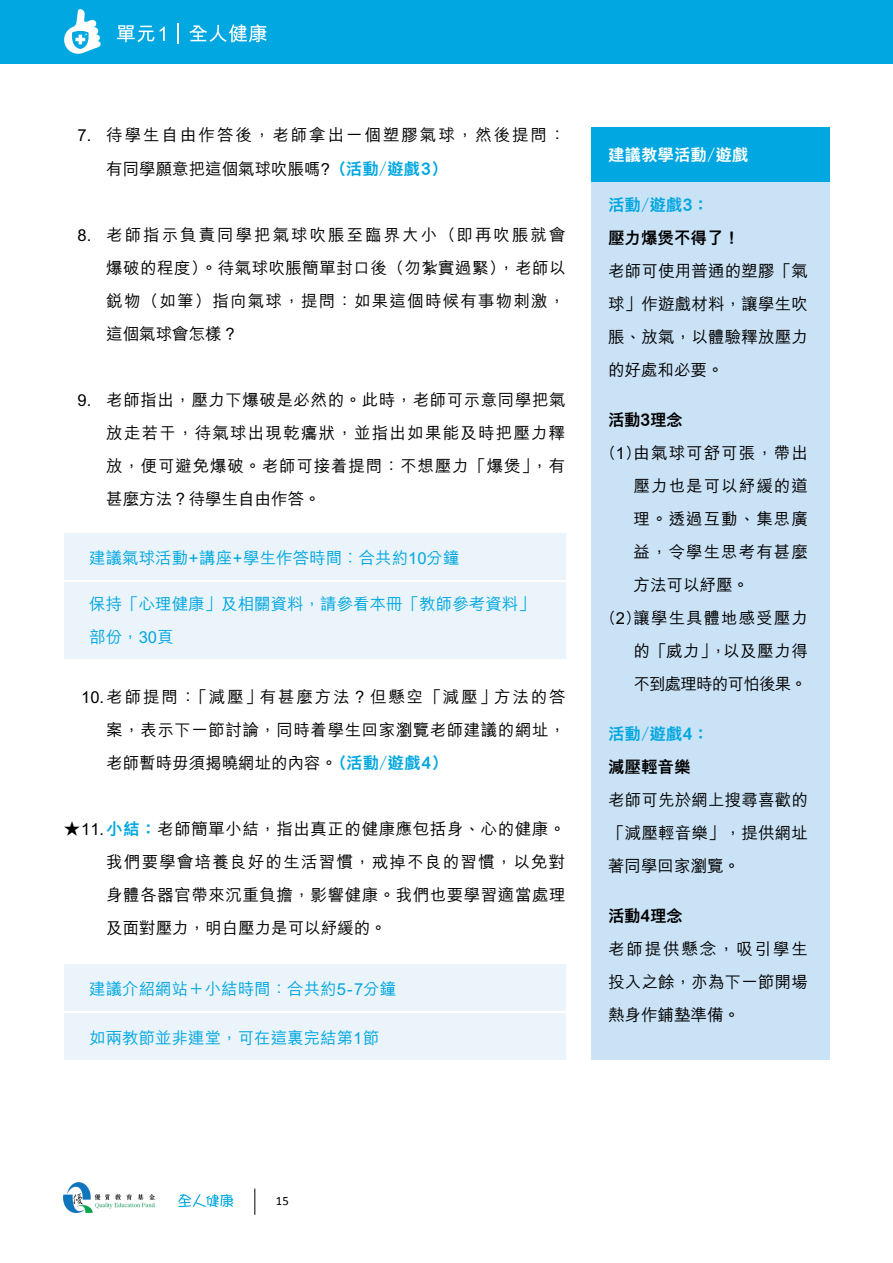
<style>
.page{position:relative;width:893px;height:1263px;background:#fff}
.page>*{position:absolute;margin:0;border:0;box-sizing:border-box;transform-origin:0 0}
.t1{font:500 16.5px/33px "M Hei HK";letter-spacing:.03em;color:#000;text-align:justify}
.t2{font:500 16.5px/33px "M Hei HK";color:#00a7e1}
.t3{font:500 16.5px/33px "M Hei HK";letter-spacing:.12em;color:#000}
.t4{font:500 16.5px "M Hei HK";letter-spacing:.065em;color:#000}
.t5{font:800 16.5px/33px "M Hei HK";color:#000}
.t6{font:800 16.5px/33px "M Hei HK";color:#00a7e1}
.t7{font:500 16.5px "M Hei HK";letter-spacing:-.05em;color:#000}
.t8{font:800 16.5px "M Hei HK";color:#fff}
.t9{font:12.75px "Calibri";color:#000}
.s1{font-weight:800;color:#00a7e1}
.s2{color:#00a7e1}
.s3{font-weight:500}
.s4{font-weight:500;color:#00a7e1}
.s5{color:#000}
</style>
<div class="page">
<div style="left:0;top:0;width:893px;height:64px;background:#00a7e1"></div>
<svg style="left:255px;top:1188px;width:1px;height:27px"></svg>
<svg style="left:117px;top:25px;width:48px;height:17px"></svg>
<svg style="left:178px;top:23px;width:1px;height:20px"></svg>
<svg style="left:189px;top:24px;width:78px;height:18px"></svg>
<svg style="left:64px;top:9px;width:37px;height:45px"></svg>
<img style="left:64px;top:1183px;width:90px;height:29px">
<svg style="left:178px;top:1194px;width:55px;height:13px"></svg>
<div style="left:591px;top:128px;width:238px;height:932px;background:#cae2f6"></div>
<div style="left:591px;top:128px;width:238px;height:54px;background:#00a7e1"></div>
<div style="left:64px;top:533px;width:502px;height:47px;background:#ecf4fb"></div>
<div style="left:64px;top:964px;width:502px;height:47px;background:#ecf4fb"></div>
<div style="left:64px;top:1013px;width:502px;height:47px;background:#ecf4fb"></div>
<div style="left:64px;top:582px;width:502px;height:77px;background:#ecf4fb"></div>
<p class="t3" style="left:106px;top:117px;width:461px;text-indent:-29px">7. 待學生自由作答後，老師拿出一個塑膠氣球，然後提問：有同學願意把這個氣球吹脹嗎?<span class="s1">（活動</span><span class="s2">/</span><span class="s1">遊戲3）</span></p>
<p class="t1" style="left:106px;top:216px;width:461px;text-indent:-29px">8. 老師指示負責同學把氣球吹脹至臨界大小（即再吹脹就會爆破的程度）。待氣球吹脹簡單封口後（勿紮實過緊），老師以銳物（如筆）指向氣球，提問：如果這個時候有事物刺激，這個氣球會怎樣？</p>
<p class="t1" style="left:106px;top:381px;width:461px;text-indent:-29px">9. 老師指出，壓力下爆破是必然的。此時，老師可示意同學把氣放走若干，待氣球出現乾癟狀，並指出如果能及時把壓力釋放，便可避免爆破。老師可接着提問：不想壓力「爆煲」，有甚麼方法？待學生自由作答。</p>
<p class="t2" style="left:89px;top:540px;width:372px">建議氣球活動+講座+學生作答時間︰合共約10分鐘</p>
<p class="t2" style="left:89px;top:586px;width:447px">保持「心理健康」及相關資料，請參看本冊「教師參考資料」部份，30頁</p>
<p class="t1" style="left:106px;top:678px;width:461px;text-indent:-25px">10. 老師提問：「減壓」有甚麼方法？但懸空「減壓」方法的答案，表示下一節討論，同時着學生回家瀏覽老師建議的網址，老師暫時毋須揭曉網址的內容。<span class="s1">（活動</span><span class="s2">/</span><span class="s1">遊戲4）</span></p>
<p class="t1" style="left:106px;top:810px;width:461px;text-indent:-43px">★11. <span class="s1">小結：</span>老師簡單小結，指出真正的健康應包括身、心的健康。我們要學會培養良好的生活習慣，戒掉不良的習慣，以免對身體各器官帶來沉重負擔，影響健康。我們也要學習適當處理及面對壓力，明白壓力是可以紓緩的。</p>
<p class="t2" style="left:89px;top:971px;width:308px">建議介紹網站＋小結時間：合共約5-7分鐘</p>
<p class="t2" style="left:89px;top:1020px;width:292px">如兩教節並非連堂，可在這裏完結第1節</p>
<p class="t8" style="left:608px;top:146px;width:142px">建議教學活動<span class="s3">/</span>遊戲</p>
<p class="t5" style="left:608px;top:188px;width:133px"><span class="s2">活動</span><span class="s4">/</span><span class="s2">遊戲3：<br></span>壓力爆煲不得了！</p>
<p class="t1" style="left:608px;top:253px;width:201px">老師可使用普通的塑膠「氣球」作遊戲材料，讓學生吹脹、放氣，以體驗釋放壓力的好處和必要。</p>
<p class="t5" style="left:608px;top:403px;width:76px">活動3理念</p>
<p class="t4" style="left:608px;top:441px;width:201px">(1) 由氣球可舒可張，帶出</p>
<p class="t4" style="left:634px;top:474px;width:176px">壓力也是可以紓緩的道</p>
<p class="t1" style="left:634px;top:501px;width:176px">理。透過互動、集思廣</p>
<p class="t4" style="left:634px;top:540px;width:176px">益，令學生思考有甚麼</p>
<p class="t1" style="left:634px;top:567px;width:117px">方法可以紓壓。</p>
<p class="t4" style="left:608px;top:606px;width:201px">(2) 讓學生具體地感受壓力</p>
<p class="t1" style="left:634px;top:633px;width:176px">的「威力」，以及壓力得</p>
<p class="t7" style="left:634px;top:672px;width:175px">不到處理時的可怕後果。</p>
<p class="t6" style="left:608px;top:717px;width:102px">活動<span class="s3">/</span>遊戲4：<span class="s5">減壓輕音樂</span></p>
<p class="t1" style="left:608px;top:782px;width:201px">老師可先於網上搜尋喜歡的「減壓輕音樂」，提供網址著同學回家瀏覽。</p>
<p class="t5" style="left:608px;top:899px;width:76px">活動4理念</p>
<p class="t1" style="left:608px;top:931px;width:201px">老師提供懸念，吸引學生投入之餘，亦為下一節開場熱身作鋪墊準備。</p>
<p class="t9" style="left:276px;top:1193px;width:14px">15</p>
</div>
